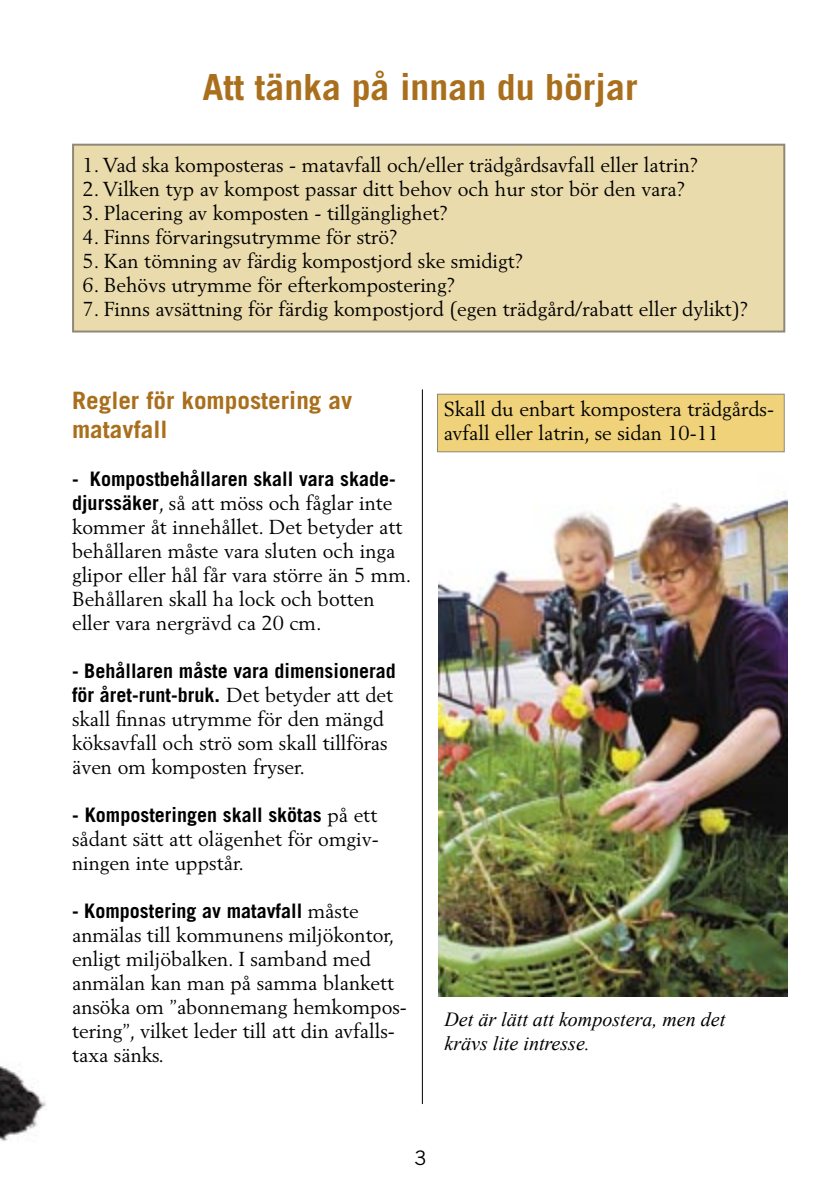
<style>
.page{position:relative;width:840px;height:1191px;background:#fff}
.page>*{position:absolute;margin:0;border:0;box-sizing:border-box;transform-origin:0 0}
.t1{font:700 36px "Trade Gothic LT";color:#a96f1c;scale:1.05 1}
.t2{font:700 24px/28.8px "Trade Gothic LT";color:#a96f1c;scale:1.05 1}
.t3{font:20px/24px "Berling LT";color:#000}
.t4{font:italic 20px "Times New Roman";color:#000}
.t5{font:20px "Trade Gothic LT";color:#000}
.s1{font-family:"Trade Gothic LT";font-weight:700}
</style>
<div class="page">
<img style="left:0;top:1066px;width:47px;height:75px">
<div style="left:73px;top:145px;width:710px;height:186px;background:#eadbad"></div>
<div style="left:72px;top:144px;width:712px;height:188px;border:2px solid #8f8877"></div>
<div style="left:437px;top:394px;width:346px;height:58px;background:#efd279"></div>
<div style="left:437px;top:394px;width:347px;height:58px;border:1px solid #8f8877"></div>
<hr style="left:421px;top:389px;width:1px;height:715px;background:#000">
<img style="left:438px;top:499px;width:349px;height:497px">
<p class="t1" style="left:202px;top:65px;width:416px">Att tänka på innan du börjar</p>
<p class="t3" style="left:83px;top:153px;width:617px">1. Vad ska komposteras - matavfall och/eller trädgårdsavfall eller latrin?</p>
<p class="t3" style="left:83px;top:177px;width:603px">2. Vilken typ av kompost passar ditt behov och hur stor bör den vara?</p>
<p class="t3" style="left:83px;top:201px;width:366px">3. Placering av komposten - tillgänglighet?</p>
<p class="t3" style="left:83px;top:225px;width:316px">4. Finns förvaringsutrymme för strö?</p>
<p class="t3" style="left:83px;top:249px;width:442px">5. Kan tömning av färdig kompostjord ske smidigt?</p>
<p class="t3" style="left:83px;top:273px;width:374px">6. Behövs utrymme för efterkompostering?</p>
<p class="t3" style="left:83px;top:297px;width:666px">7. Finns avsättning för färdig kompostjord (egen trädgård/rabatt eller dylikt)?</p>
<p class="t2" style="left:72px;top:386px;width:268px">Regler för kompostering av matavfall</p>
<p class="t3" style="left:72px;top:466px;width:340px"><span class="s1">- Kompostbehållaren skall vara skade&shy;djurssäker</span>, så att möss och fåglar inte kommer åt innehållet. Det betyder att behållaren måste vara sluten och inga glipor eller hål får vara större än 5 mm.<br>Behållaren skall ha lock och botten</p>
<p class="t3" style="left:72px;top:610px;width:251px">eller vara nergrävd ca 20 cm.</p>
<p class="t3" style="left:72px;top:658px;width:325px"><span class="s1">- Behållaren måste vara dimensionerad för året-runt-bruk.</span> Det betyder att det skall finnas utrymme för den mängd köksavfall och strö som skall tillföras även om komposten fryser.</p>
<p class="t3" style="left:72px;top:802px;width:308px;text-align:justify"><span class="s1">- Komposteringen skall skötas</span> på ett sådant sätt att olägenhet för omgiv&shy;ningen inte uppstår.</p>
<p class="t3" style="left:72px;top:898px;width:336px"><span class="s1">- Kompostering av matavfall</span> måste anmälas till kommunens miljökontor, enligt miljöbalken. I samband med anmälan kan man på samma blankett ansöka om ”abonnemang hemkompos&shy;tering”, vilket leder till att din avfalls&shy;taxa sänks.</p>
<p class="t3" style="left:443px;top:396px;width:332px">Skall du enbart kompostera trädgårds&shy;avfall eller latrin, se sidan 10-11</p>
<p class="t4" style="left:444px;top:1005px;width:282px">Det är lätt att kompostera, men det</p>
<p class="t4" style="left:444px;top:1029px;width:147px">krävs lite intresse.</p>
<p class="t5" style="left:414px;top:1146px;width:14px">3</p>
</div>
